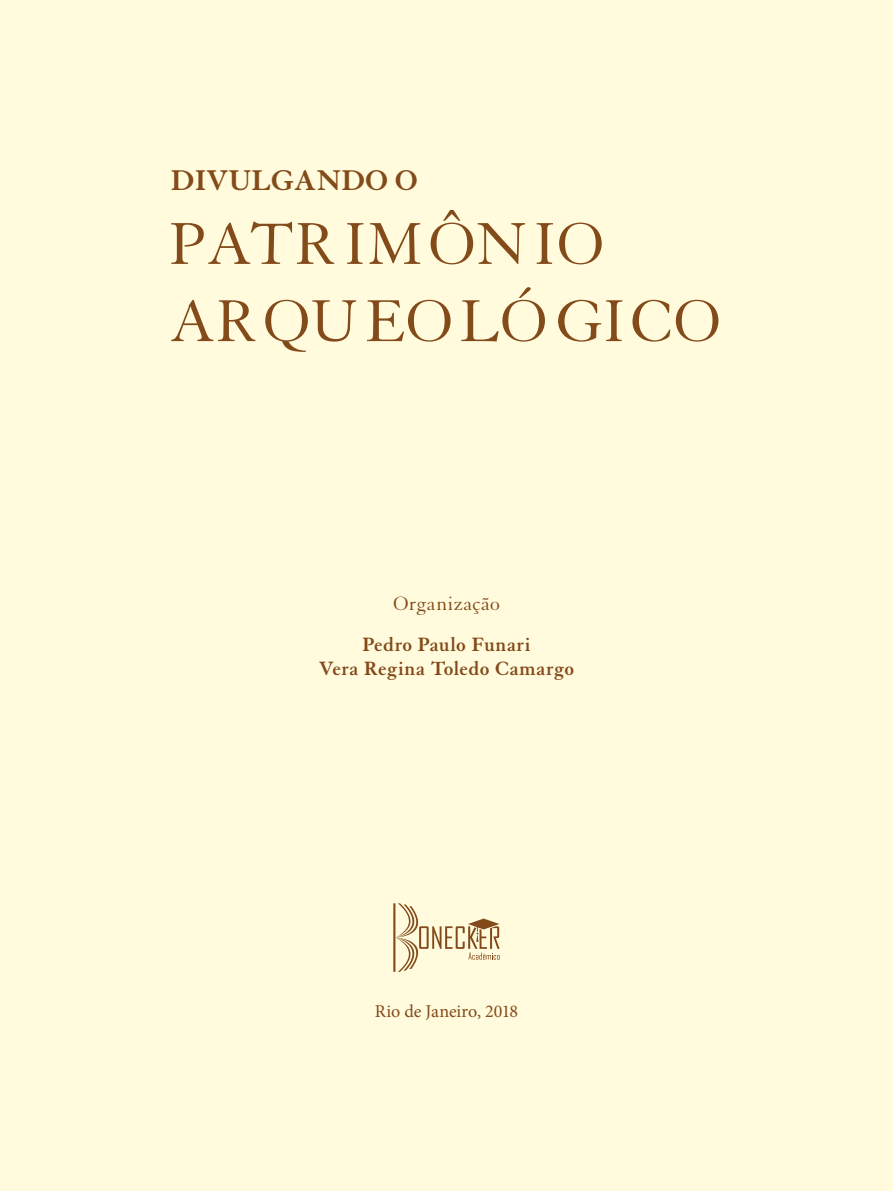
<style>
.page{position:relative;width:893px;height:1191px;background:#fffbdc}
.page>*{position:absolute;margin:0;border:0;box-sizing:border-box;transform-origin:0 0}
.t1{font:64.35px/77.1px "Granjon";color:#834a1a}
.t2{font:700 31.05px "Granjon";color:#834a1a}
.Texto-sem-formatacao{font:700 21px "Granjon";letter-spacing:.02em;color:#834a1a}
.Texto-sem-formatacao-2{font:21px "Granjon";letter-spacing:.01em;color:#834a1a}
.Texto-sem-formatacao-3{font:18px "Minion Pro";letter-spacing:-.01em;color:#834a1a}
</style>
<div class="page">
<svg style="left:393px;top:903px;width:107px;height:68px"></svg>
<h2 class="t2" style="left:171px;top:163px;width:249px">DIVULGANDO O</h2>
<h1 class="t1" style="left:169px;top:207px;width:554px">PATRIMÔNIO<br>ARQUEOLÓGICO</h1>
<p class="Texto-sem-formatacao-2" style="left:393px;top:592px;width:108px">Organização</p>
<p class="Texto-sem-formatacao" style="left:362px;top:633px;width:170px">Pedro Paulo Funari</p>
<p class="Texto-sem-formatacao" style="left:319px;top:657px;width:257px">Vera Regina Toledo Camargo</p>
<p class="Texto-sem-formatacao-3" style="left:375px;top:999px;width:145px">Rio de Janeiro, 2018</p>
</div>
